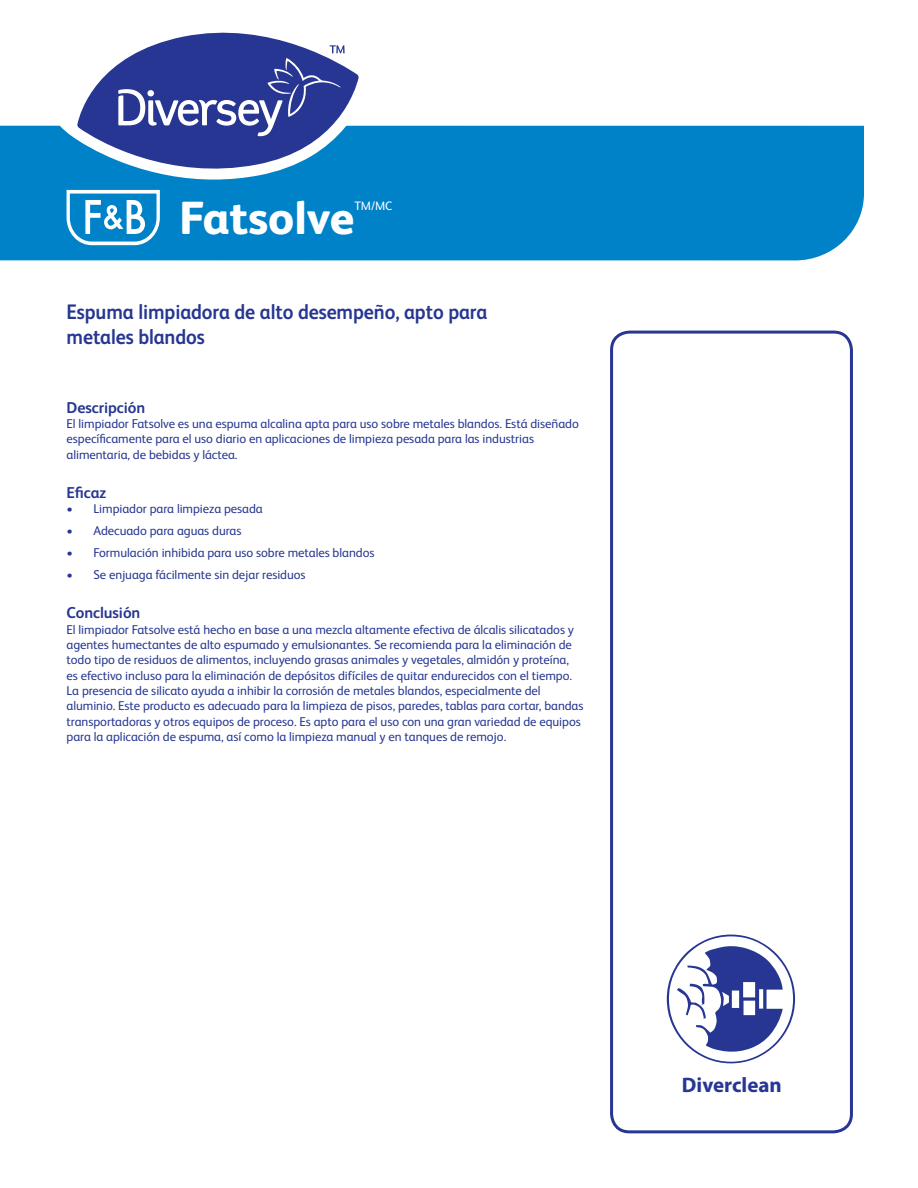
<style>
.page{position:relative;width:918px;height:1188px;background:#fff}
.page>*{position:absolute;margin:0;border:0;box-sizing:border-box;transform-origin:0 0}
.Fancy_Name_page_1{font:800 46.5px "FS Albert Pro";color:#fff}
.t1{font:700 21px/25.2px "FS Albert Pro";letter-spacing:-.005em;color:#263692;scale:.93 1}
.t2{font:700 21px "Myriad Pro";color:#263692}
.t3{font:700 15.75px "FS Albert Pro";letter-spacing:-.005em;color:#263692}
.t4{font:12.75px/15.3px "FS Albert Pro";letter-spacing:-.005em;color:#263692}
.Fancy_Name_page_1-2{font:12.3px "FS Albert Pro";color:#fff}
</style>
<div class="page">
<div style="left:0;top:126px;width:864px;height:134px;background:#0082c8"></div>
<div style="left:610px;top:331px;width:243px;height:802px;border:3px solid #263692;border-radius:18px"></div>
<svg style="left:57px;top:125px;width:317px;height:55px;background:#148ccc"></svg>
<svg style="left:77px;top:32px;width:282px;height:149px"></svg>
<svg style="left:118px;top:45px;width:227px;height:91px;background:#4b58a4"></svg>
<svg style="left:67px;top:190px;width:93px;height:55px"></svg>
<svg style="left:667px;top:935px;width:128px;height:128px"></svg>
<p class="Fancy_Name_page_1" style="left:179px;top:181px;width:177px">Fatsolve</p>
<p class="Fancy_Name_page_1-2" style="left:355px;top:197px;width:39px">TM/MC</p>
<p class="t1" style="left:67px;top:298px;width:454px">Espuma limpiadora de alto desempeño, apto para metales blandos</p>
<p class="t3" style="left:67px;top:396px;width:80px">Descripción</p>
<p class="t4" style="left:67px;top:415px;width:514px">El limpiador Fatsolve es una espuma alcalina apta para uso sobre metales blandos. Está diseñado específicamente para el uso diario en aplicaciones de limpieza pesada para las industrias alimentaria, de bebidas y láctea.</p>
<p class="t3" style="left:67px;top:481px;width:41px">Eficaz</p>
<p class="t4" style="left:67px;top:500px;width:198px">• Limpiador para limpieza pesada</p>
<p class="t4" style="left:67px;top:522px;width:177px">• Adecuado para aguas duras</p>
<p class="t4" style="left:67px;top:544px;width:309px">• Formulación inhibida para uso sobre metales blandos</p>
<p class="t4" style="left:67px;top:566px;width:241px">• Se enjuaga fácilmente sin dejar residuos</p>
<p class="t3" style="left:67px;top:602px;width:75px">Conclusión</p>
<p class="t4" style="left:67px;top:621px;width:519px">El limpiador Fatsolve está hecho en base a una mezcla altamente efectiva de álcalis silicatados y agentes humectantes de alto espumado y emulsionantes. Se recomienda para la eliminación de todo tipo de residuos de alimentos, incluyendo grasas animales y vegetales, almidón y proteína,<br>es efectivo incluso para la eliminación de depósitos difíciles de quitar endurecidos con el tiempo.<br>La presencia de silicato ayuda a inhibir la corrosión de metales blandos, especialmente del aluminio. Este producto es adecuado para la limpieza de pisos, paredes, tablas para cortar, bandas transportadoras y otros equipos de proceso. Es apto para el uso con una gran variedad de equipos para la aplicación de espuma, así como la limpieza manual y en tanques de remojo.</p>
<p class="t2" style="left:682px;top:1071px;width:101px">Diverclean</p>
</div>
